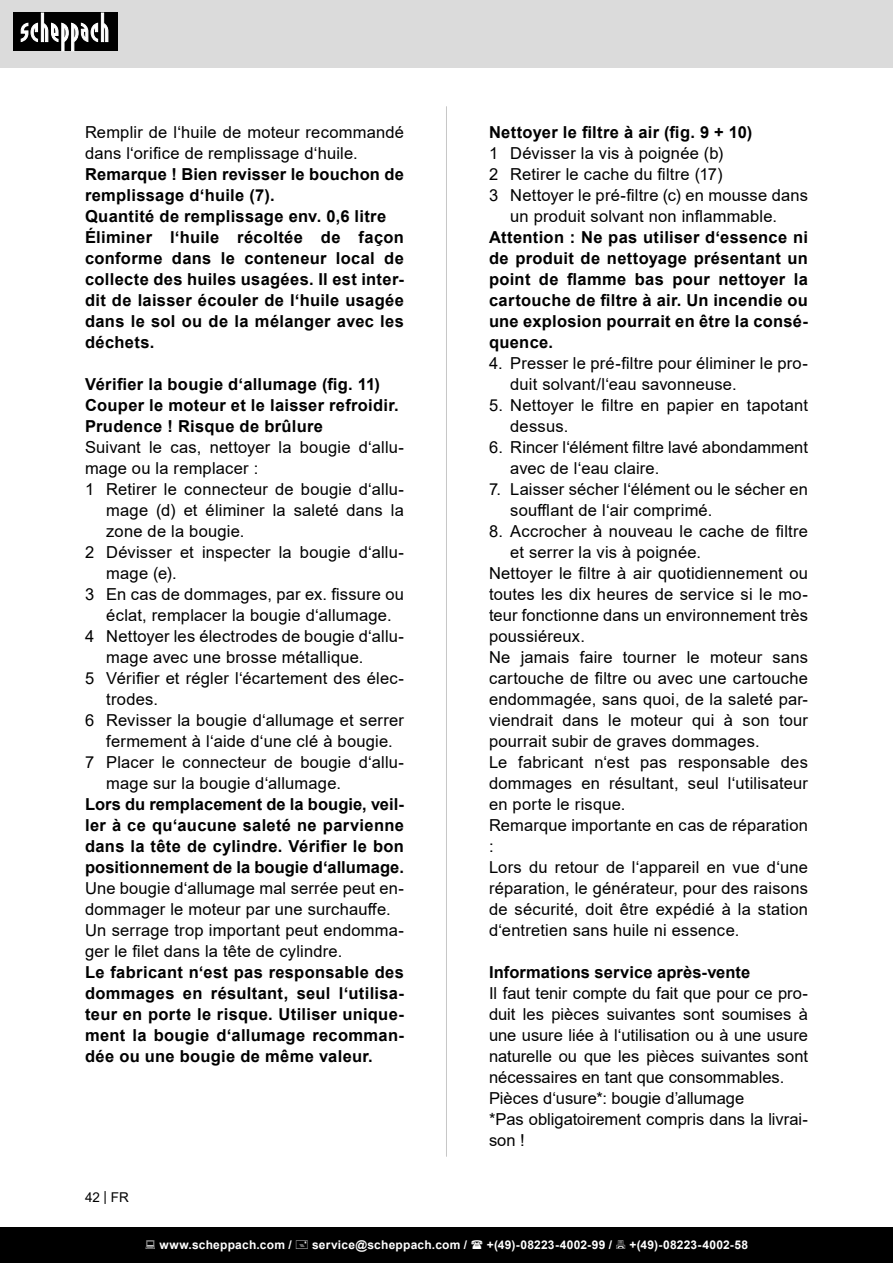
<style>
.page{position:relative;width:893px;height:1263px;background:#fff}
.page>*{position:absolute;margin:0;border:0;box-sizing:border-box;transform-origin:0 0}
.t1{font:16.5px/21px "Arial";letter-spacing:.01em;color:#000}
.t2{font:700 16.5px/21px "Arial";letter-spacing:.015em;color:#000;text-align:justify}
.t3{font:13.5px "Arial";color:#000}
.t4{font:700 12px "Arial";letter-spacing:.02em;color:#fff}
</style>
<div class="page">
<div style="left:0;top:0;width:893px;height:67px;background:#dbdbdb"></div>
<div style="left:0;top:1227px;width:893px;height:36px;background:#000"></div>
<div style="left:13px;top:13px;width:105px;height:38px;background:#000"></div>
<svg style="left:21px;top:13px;width:87px;height:38px"></svg>
<hr style="left:446px;top:106px;width:1px;height:1051px;background:#c7c7c7">
<p class="t1" style="left:85px;top:122px;width:320px">Remplir de l‘huile de moteur recommandé dans l‘orifice de remplissage d‘huile.</p>
<p class="t2" style="left:85px;top:164px;width:320px">Remarque ! Bien revisser le bouchon de remplissage d‘huile (7).</p>
<p class="t2" style="left:85px;top:206px;width:303px">Quantité de remplissage env. 0,6 litre</p>
<p class="t2" style="left:85px;top:227px;width:320px">Éliminer l‘huile récoltée de façon conforme dans le conteneur local de collecte des huiles usagées. Il est inter&shy;dit de laisser écouler de l‘huile usagée dans le sol ou de la mélanger avec les déchets.</p>
<p class="t2" style="left:85px;top:374px;width:297px">Vérifier la bougie d‘allumage (fig. 11)</p>
<p class="t2" style="left:85px;top:395px;width:315px">Couper le moteur et le laisser refroidir.</p>
<p class="t2" style="left:85px;top:416px;width:239px">Prudence ! Risque de brûlure</p>
<p class="t1" style="left:85px;top:437px;width:320px">Suivant le cas, nettoyer la bougie d‘allu&shy;mage ou la remplacer :</p>
<p class="t1" style="left:106px;top:479px;width:299px;text-align:justify;text-indent:-21px">1 Retirer le connecteur de bougie d‘allu&shy;mage (d) et éliminer la saleté dans la zone de la bougie.</p>
<p class="t1" style="left:106px;top:542px;width:299px;text-indent:-21px">2 Dévisser et inspecter la bougie d‘allu&shy;mage (e).</p>
<p class="t1" style="left:85px;top:584px;width:320px;text-align:center">3 En cas de dommages, par ex. fissure ou éclat, remplacer la bougie d‘allumage.</p>
<p class="t1" style="left:106px;top:626px;width:299px;text-indent:-21px">4 Nettoyer les électrodes de bougie d‘allu&shy;mage avec une brosse métallique.</p>
<p class="t1" style="left:106px;top:668px;width:299px;text-indent:-21px">5 Vérifier et régler l‘écartement des élec&shy;trodes.</p>
<p class="t1" style="left:106px;top:710px;width:299px;text-indent:-21px">6 Revisser la bougie d‘allumage et serrer fermement à l‘aide d‘une clé à bougie.</p>
<p class="t1" style="left:106px;top:752px;width:299px;text-indent:-21px">7 Placer le connecteur de bougie d‘allu&shy;mage sur la bougie d‘allumage.</p>
<p class="t2" style="left:85px;top:794px;width:320px">Lors du remplacement de la bougie, veil&shy;ler à ce qu‘aucune saleté ne parvienne dans la tête de cylindre. Vérifier le bon positionnement de la bougie d‘allumage.</p>
<p class="t1" style="left:85px;top:878px;width:320px">Une bougie d‘allumage mal serrée peut en&shy;dommager le moteur par une surchauffe.</p>
<p class="t1" style="left:85px;top:920px;width:320px">Un serrage trop important peut endomma&shy;ger le filet dans la tête de cylindre.</p>
<p class="t2" style="left:85px;top:962px;width:320px">Le fabricant n‘est pas responsable des dommages en résultant, seul l‘utilisa&shy;teur en porte le risque. Utiliser unique&shy;ment la bougie d‘allumage recomman&shy;dée ou une bougie de même valeur.</p>
<p class="t3" style="left:85px;top:1188px;width:45px">42 | FR</p>
<p class="t2" style="left:489px;top:122px;width:265px">Nettoyer le filtre à air (fig. 9 + 10)</p>
<p class="t1" style="left:489px;top:143px;width:236px">1 Dévisser la vis à poignée (b)</p>
<p class="t1" style="left:489px;top:164px;width:235px">2 Retirer le cache du filtre (17)</p>
<p class="t1" style="left:489px;top:185px;width:320px;text-align:center">3 Nettoyer le pré-filtre (c) en mousse dans un produit solvant non inflammable.</p>
<p class="t2" style="left:489px;top:227px;width:320px">Attention : Ne pas utiliser d‘essence ni de produit de nettoyage présentant un point de flamme bas pour nettoyer la cartouche de filtre à air. Un incendie ou une explosion pourrait en être la consé&shy;quence.</p>
<p class="t1" style="left:510px;top:353px;width:299px;text-indent:-21px">4. Presser le pré-filtre pour éliminer le pro&shy;duit solvant/l‘eau savonneuse.</p>
<p class="t1" style="left:510px;top:395px;width:299px;text-indent:-21px">5. Nettoyer le filtre en papier en tapotant dessus.</p>
<p class="t1" style="left:510px;top:437px;width:299px;text-indent:-21px">6. Rincer l‘élément filtre lavé abondamment avec de l‘eau claire.</p>
<p class="t1" style="left:510px;top:479px;width:299px;text-indent:-21px">7. Laisser sécher l‘élément ou le sécher en soufflant de l‘air comprimé.</p>
<p class="t1" style="left:510px;top:521px;width:299px;text-indent:-21px">8. Accrocher à nouveau le cache de filtre et serrer la vis à poignée.</p>
<p class="t1" style="left:489px;top:563px;width:320px;text-align:justify">Nettoyer le filtre à air quotidiennement ou toutes les dix heures de service si le mo&shy;teur fonctionne dans un environnement très poussiéreux.</p>
<p class="t1" style="left:489px;top:647px;width:320px;text-align:justify">Ne jamais faire tourner le moteur sans cartouche de filtre ou avec une cartouche endommagée, sans quoi, de la saleté par&shy;viendrait dans le moteur qui à son tour pourrait subir de graves dommages.</p>
<p class="t1" style="left:489px;top:752px;width:320px;text-align:justify">Le fabricant n‘est pas responsable des dommages en résultant, seul l‘utilisateur en porte le risque.</p>
<p class="t1" style="left:489px;top:815px;width:320px">Remarque importante en cas de réparation :</p>
<p class="t1" style="left:489px;top:857px;width:320px;text-align:justify">Lors du retour de l‘appareil en vue d‘une réparation, le générateur, pour des raisons de sécurité, doit être expédié à la station d‘entretien sans huile ni essence.</p>
<p class="t2" style="left:489px;top:962px;width:263px">Informations service après-vente</p>
<p class="t1" style="left:489px;top:983px;width:320px;text-align:justify">Il faut tenir compte du fait que pour ce pro&shy;duit les pièces suivantes sont soumises à une usure liée à l‘utilisation ou à une usure naturelle ou que les pièces suivantes sont nécessaires en tant que consommables.</p>
<p class="t1" style="left:489px;top:1088px;width:257px">Pièces d‘usure*: bougie d’allumage</p>
<p class="t1" style="left:489px;top:1109px;width:320px">*Pas obligatoirement compris dans la livrai&shy;son !</p>
<p class="t4" style="left:159px;top:1236px;width:134px">www.scheppach.com /</p>
<p class="t4" style="left:312px;top:1236px;width:157px">service@scheppach.com /</p>
<p class="t4" style="left:487px;top:1236px;width:127px">+(49)-08223-4002-99 /</p>
<p class="t4" style="left:629px;top:1236px;width:120px">+(49)-08223-4002-58</p>
</div>
